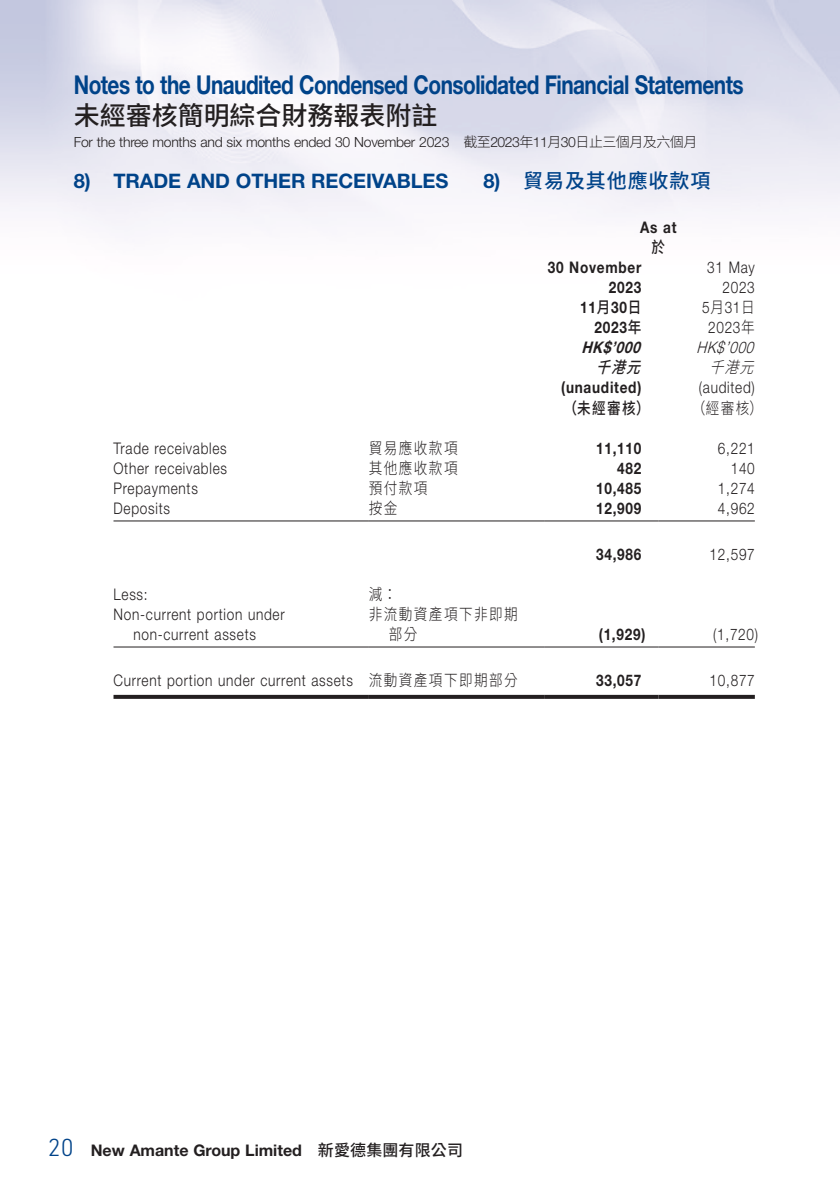
<style>
.page{position:relative;width:840px;height:1191px;background:#fff}
.page>*{position:absolute;margin:0;border:0;box-sizing:border-box;transform-origin:0 0}
.t1{font:700 26px "Helvetica Neue LT Std";letter-spacing:-.025em;color:#004389;scale:.8 1}
.t2{font:500 26px "Source Han Sans TC";color:#231f20}
.t3{font:300 24px "URWDIN";color:#004389}
.Heading_1{font:700 20px "Helvetica Neue LT Std";letter-spacing:-.005em;color:#004389}
.C_Heading_1{font:500 20px "Source Han Sans TC";letter-spacing:.045em;color:#004389}
.Body_Text{font:300 16px/20px "Helvetica Neue LT Std";letter-spacing:.055em;color:#231f20;text-align:center;scale:.85 1}
.Body_Text-2{font:700 16px "Helvetica Neue LT Std";letter-spacing:.055em;color:#231f20;scale:.85 1}
.Body_Text-3{font:300 16px/20px "Source Han Sans TC";letter-spacing:.105em;color:#231f20;scale:.85 1}
.Body_Text-4{font:700 16px "Helvetica Neue LT Std";color:#231f20}
.Body_Text-5{font:500 16px "Source Han Sans TC";color:#231f20;scale:.85 1}
.Body_Text-6{font:italic 700 16px "Helvetica Neue LT Std";color:#231f20;scale:.85 1}
.Body_Text-7{font:italic 300 16px "Helvetica Neue LT Std";color:#231f20;scale:.85 1}
.Body_Text-8{font:italic 500 16px "Source Han Sans TC";color:#231f20;scale:.85 1}
.Body_Text-9{font:italic 300 16px "Source Han Sans TC";color:#231f20;scale:.85 1}
.t4{font:300 14px "Helvetica Neue LT Std";letter-spacing:-.015em;color:#231f20}
.s1{font-family:"Source Han Sans TC"}
.s2{font-family:"Helvetica Neue LT Std";font-weight:700}
.s3{font-family:"Source Han Sans TC";font-weight:500}
</style>
<div class="page">
<img style="left:0;top:0;width:839px;height:699px">
<hr style="left:113px;top:520px;width:256px;height:1px;background:#231f20">
<hr style="left:369px;top:520px;width:175px;height:1px;background:#231f20">
<hr style="left:544px;top:520px;width:114px;height:1px;background:#231f20">
<hr style="left:658px;top:520px;width:96px;height:1px;background:#231f20">
<hr style="left:113px;top:646px;width:256px;height:1px;background:#231f20">
<hr style="left:369px;top:646px;width:175px;height:1px;background:#231f20">
<hr style="left:544px;top:646px;width:114px;height:1px;background:#231f20">
<hr style="left:658px;top:646px;width:96px;height:1px;background:#231f20">
<svg style="left:113px;top:695px;width:256px;height:4px"></svg>
<svg style="left:369px;top:695px;width:175px;height:4px"></svg>
<svg style="left:544px;top:695px;width:114px;height:4px"></svg>
<svg style="left:658px;top:695px;width:96px;height:4px"></svg>
<h1 class="t1" style="left:74px;top:69px;width:838px">Notes to the Unaudited Condensed Consolidated Financial Statements</h1>
<h1 class="t2" style="left:74px;top:101px;width:365px">未經審核簡明綜合財務報表附註</h1>
<p class="t4" style="left:74px;top:134px;width:625px">For the three months and six months ended 30 November 2023 <span class="s1">截至</span>2023<span class="s1">年</span>11<span class="s1">月</span>30<span class="s1">日止三個月及六個月</span></p>
<p class="Heading_1" style="left:74px;top:168px;width:376px">8) TRADE AND OTHER RECEIVABLES</p>
<p class="C_Heading_1" style="left:483px;top:169px;width:228px"><span class="s2">8)</span> 貿易及其他應收款項</p>
<p class="Body_Text-2" style="left:640px;top:218px;width:44px">As at</p>
<p class="Body_Text-5" style="left:651px;top:238px;width:17px">於</p>
<p class="Body_Text-2" style="left:547px;top:258px;width:111px">30 November</p>
<p class="Body_Text" style="left:706px;top:257px;width:57px">31 May</p>
<p class="Body_Text-2" style="left:608px;top:278px;width:40px">2023</p>
<p class="Body_Text" style="left:722px;top:277px;width:40px">2023</p>
<p class="Body_Text-2" style="left:580px;top:298px;width:73px">11<span class="s3">月</span>30<span class="s3">日</span></p>
<p class="Body_Text" style="left:701px;top:297px;width:64px">5<span class="s1">月</span>31<span class="s1">日</span></p>
<p class="Body_Text-2" style="left:594px;top:318px;width:56px">2023<span class="s3">年</span></p>
<p class="Body_Text" style="left:707px;top:317px;width:56px">2023<span class="s1">年</span></p>
<p class="Body_Text-6" style="left:581px;top:338px;width:76px">HK$’000</p>
<p class="Body_Text-7" style="left:696px;top:338px;width:74px">HK$’000</p>
<p class="Body_Text-8" style="left:595px;top:358px;width:67px">千港元</p>
<p class="Body_Text-9" style="left:709px;top:358px;width:67px">千港元</p>
<p class="Body_Text-2" style="left:561px;top:378px;width:96px">(unaudited)</p>
<p class="Body_Text" style="left:698px;top:377px;width:67px">(audited)</p>
<p class="Body_Text-5" style="left:563px;top:398px;width:103px">（未經審核）</p>
<p class="Body_Text-3" style="left:691px;top:398px;width:85px">（經審核）</p>
<p class="Body_Text" style="left:113px;top:437px;width:135px">Trade receivables</p>
<p class="Body_Text-3" style="left:369px;top:438px;width:106px">貿易應收款項</p>
<p class="Body_Text-2" style="left:595px;top:438px;width:55px">11,110</p>
<p class="Body_Text" style="left:717px;top:437px;width:45px">6,221</p>
<p class="Body_Text" style="left:113px;top:457px;width:135px">Other receivables</p>
<p class="Body_Text-3" style="left:369px;top:458px;width:106px">其他應收款項</p>
<p class="Body_Text-2" style="left:617px;top:458px;width:30px">482</p>
<p class="Body_Text" style="left:730px;top:457px;width:30px">140</p>
<p class="Body_Text" style="left:113px;top:477px;width:101px">Prepayments</p>
<p class="Body_Text-3" style="left:369px;top:478px;width:70px">預付款項</p>
<p class="Body_Text-2" style="left:595px;top:478px;width:55px">10,485</p>
<p class="Body_Text" style="left:717px;top:477px;width:45px">1,274</p>
<p class="Body_Text" style="left:113px;top:497px;width:68px">Deposits</p>
<p class="Body_Text-3" style="left:369px;top:498px;width:35px">按金</p>
<p class="Body_Text-2" style="left:595px;top:498px;width:55px">12,909</p>
<p class="Body_Text" style="left:717px;top:497px;width:45px">4,962</p>
<p class="Body_Text-2" style="left:595px;top:544px;width:55px">34,986</p>
<p class="Body_Text" style="left:709px;top:543px;width:55px">12,597</p>
<p class="Body_Text" style="left:113px;top:583px;width:42px">Less:</p>
<p class="Body_Text-3" style="left:369px;top:584px;width:34px">減：</p>
<p class="Body_Text" style="left:113px;top:603px;width:203px">Non-current portion under non-current assets</p>
<p class="Body_Text-3" style="left:388px;top:604px;width:153px;text-indent:-20px">非流動資產項下非即期部分</p>
<p class="Body_Text-2" style="left:598px;top:624px;width:56px">(1,929)</p>
<p class="Body_Text" style="left:712px;top:623px;width:54px">(1,720)</p>
<p class="Body_Text" style="left:113px;top:669px;width:283px">Current portion under current assets</p>
<p class="Body_Text-3" style="left:369px;top:670px;width:176px">流動資產項下即期部分</p>
<p class="Body_Text-2" style="left:595px;top:670px;width:55px">33,057</p>
<p class="Body_Text" style="left:709px;top:669px;width:55px">10,877</p>
<h2 class="t3" style="left:48px;top:1132px;width:27px">20</h2>
<p class="Body_Text-4" style="left:91px;top:1139px;width:373px">New Amante Group Limited<span class="s3">　新愛德集團有限公司</span></p>
</div>
